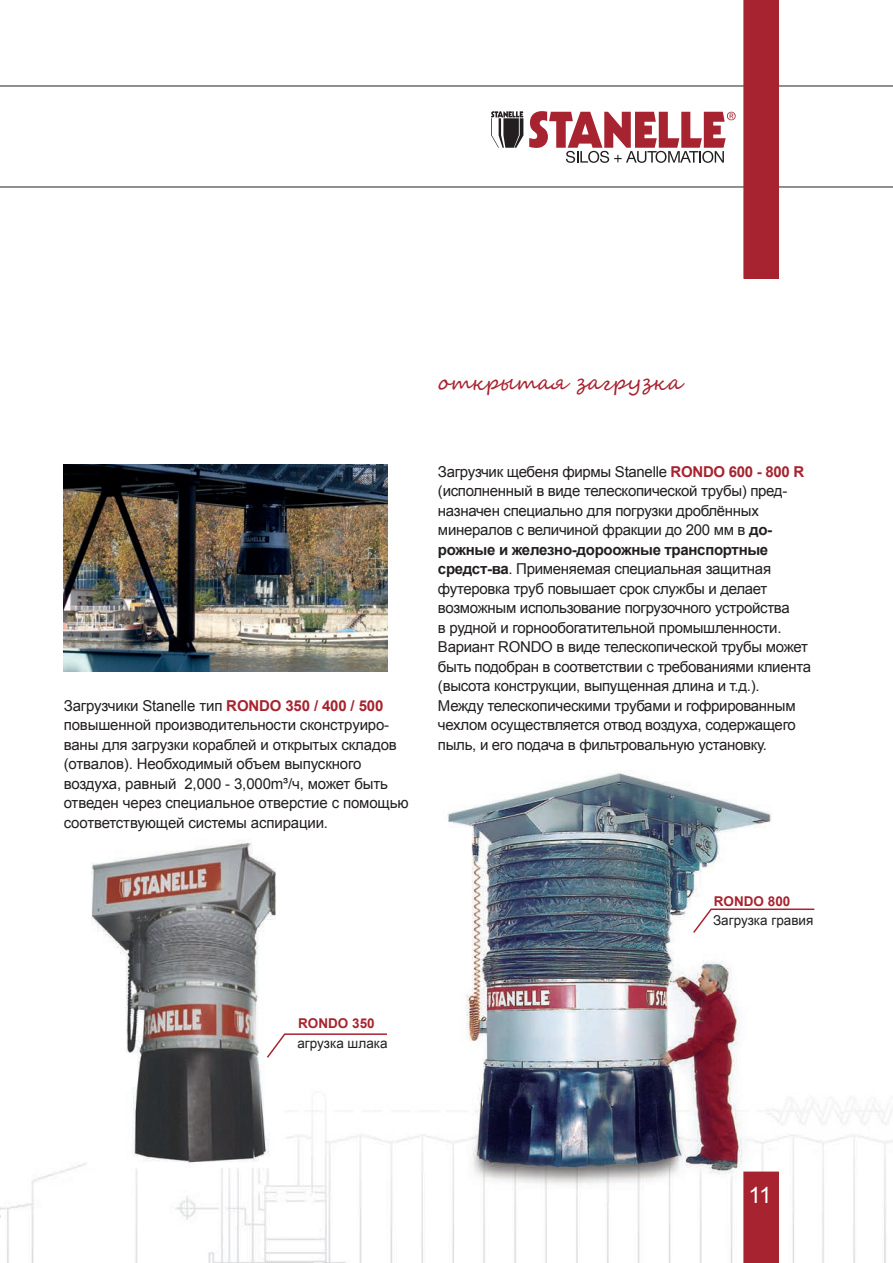
<style>
.page{position:relative;width:893px;height:1263px;background:#fff}
.page>*{position:absolute;margin:0;border:0;box-sizing:border-box;transform-origin:0 0}
.t1{font:22.5px "Arial";color:#fff}
.t2{font:21px "Segoe Script";color:#a7232f}
.t3{font:15px/19.5px "Arial";letter-spacing:-.02em;color:#231f20}
.t4{font:13.5px "Arial";color:#231f20}
.t5{font:700 13.5px "Arial";color:#a7232f}
.s1{font-weight:700;color:#a7232f}
.s2{font-weight:700}
</style>
<div class="page">
<img style="left:0;top:85px;width:893px;height:1178px">
<hr style="left:0;top:187px;width:893px;height:1px;background:#231f20">
<hr style="left:0;top:86px;width:893px;height:1px;background:#231f20">
<svg style="left:491px;top:111px;width:32px;height:37px"></svg>
<svg style="left:529px;top:111px;width:207px;height:52px"></svg>
<div style="left:743px;top:1171px;width:36px;height:92px;background:#a7232f"></div>
<div style="left:743px;top:0;width:36px;height:279px;background:#a7232f"></div>
<svg style="left:265px;top:1033px;width:123px;height:26px"></svg>
<svg style="left:692px;top:908px;width:124px;height:26px"></svg>
<img style="left:64px;top:464px;width:323px;height:208px">
<p class="t3" style="left:64px;top:696px;width:346px">Загрузчики Stanelle тип <span class="s1">RONDO 350 / 400 / 500 </span>повышенной производительности сконструиро&shy;ваны для загрузки кораблей и открытых складов (отвалов). Необходимый объем выпускного воздуха, равный 2,000 - 3,000m³/ч, может быть отведен через специальное отверстие с помощью соответствующей системы аспирации.</p>
<h2 class="t2" style="left:438px;top:365px;width:245px">открытая загрузка</h2>
<p class="t3" style="left:438px;top:462px;width:375px">Загрузчик щебеня фирмы Stanelle <span class="s1">RONDO 600 - 800 R </span>(исполненный в виде телескопической трубы) пред&shy;назначен специально для погрузки дроблённых минералов с величиной фракции до 200 мм в <span class="s2">до&shy;рожные и железно-дороожные транспортные средст-ва</span>. Применяемaя специальная защитная футеровка труб повышает срок службы и делает возможным использование погрузочного устройства<br>в рудной и горнообогатительной промышленности.<br>Вариант RONDO в виде телескопической трубы может быть подобран в соответствии с требованиями клиента (высота конструкции, выпущенная длина и т.д.).<br>Между телескопическими трубами и гофрированным чехлом осуществляется отвод воздуха, содержащего пыль, и его подача в фильтровальную установку.</p>
<p class="t5" style="left:714px;top:892px;width:78px">RONDO 800</p>
<p class="t4" style="left:713px;top:912px;width:102px">Загрузка гравия</p>
<p class="t5" style="left:298px;top:1014px;width:78px">RONDO 350</p>
<p class="t4" style="left:297px;top:1034px;width:92px">агрузка шлака</p>
<h1 class="t1" style="left:748px;top:1180px;width:25px">11</h1>
</div>
